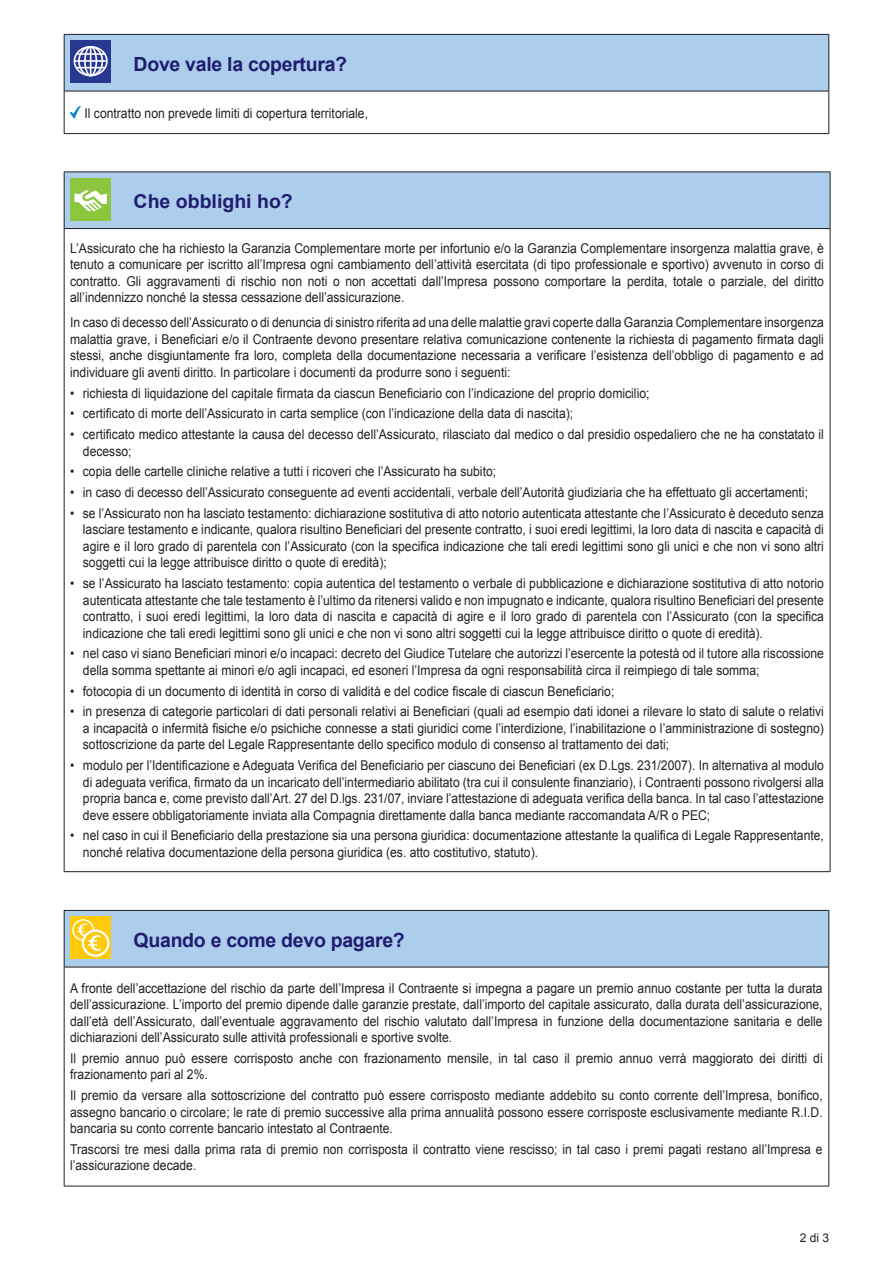
<style>
.page{position:relative;width:893px;height:1263px;background:#fff}
.page>*{position:absolute;margin:0;border:0;box-sizing:border-box;transform-origin:0 0}
.t1{font:700 19.5px "Arial";letter-spacing:-.015em;color:#201c70}
.t2{font:700 19.05px "Arial";color:#201c70}
.t3{font:13.5px/16.5px "Arial";color:#231f20;text-align:justify;scale:.9 1}
.t4{font:12px "Arial";color:#231f20}
</style>
<div class="page">
<div style="left:64px;top:172px;width:766px;height:57px;background:#accdeb"></div>
<hr style="left:64px;top:229px;width:1px;height:642px;background:#231f20">
<hr style="left:830px;top:229px;width:1px;height:642px;background:#231f20">
<hr style="left:64px;top:871px;width:766px;height:1px;background:#231f20">
<hr style="left:64px;top:171px;width:766px;height:1px;background:#231f20">
<hr style="left:64px;top:172px;width:1px;height:56px;background:#231f20">
<hr style="left:830px;top:172px;width:1px;height:56px;background:#231f20">
<hr style="left:64px;top:228px;width:766px;height:1px;background:#231f20">
<div style="left:70px;top:178px;width:41px;height:42px;background:#8bc63e"></div>
<svg style="left:74px;top:190px;width:33px;height:22px"></svg>
<div style="left:64px;top:34px;width:765px;height:57px;background:#accdeb"></div>
<hr style="left:64px;top:91px;width:1px;height:42px;background:#231f20">
<hr style="left:828px;top:91px;width:1px;height:42px;background:#231f20">
<hr style="left:64px;top:133px;width:765px;height:1px;background:#231f20">
<hr style="left:64px;top:34px;width:765px;height:1px;background:#231f20">
<hr style="left:64px;top:35px;width:1px;height:56px;background:#231f20">
<hr style="left:828px;top:35px;width:1px;height:56px;background:#231f20">
<hr style="left:64px;top:91px;width:765px;height:1px;background:#231f20">
<div style="left:70px;top:40px;width:41px;height:43px;background:#283890"></div>
<div style="left:74px;top:46px;width:34px;height:30px;border:2px solid #fff;border-radius:50%"></div>
<div style="left:78px;top:46px;width:25px;height:30px;border:2px solid #fff;border-radius:50%"></div>
<div style="left:84px;top:46px;width:13px;height:30px;border:2px solid #fff;border-radius:50%"></div>
<svg style="left:77px;top:47px;width:28px;height:29px"></svg>
<hr style="left:74px;top:60px;width:33px;height:2px;background:#fff">
<svg style="left:70px;top:106px;width:11px;height:12px"></svg>
<div style="left:64px;top:910px;width:765px;height:57px;background:#accdeb"></div>
<hr style="left:64px;top:967px;width:1px;height:219px;background:#231f20">
<hr style="left:828px;top:967px;width:1px;height:219px;background:#231f20">
<hr style="left:64px;top:1186px;width:765px;height:1px;background:#231f20">
<hr style="left:64px;top:910px;width:765px;height:1px;background:#231f20">
<hr style="left:64px;top:911px;width:1px;height:56px;background:#231f20">
<hr style="left:828px;top:911px;width:1px;height:56px;background:#231f20">
<hr style="left:64px;top:967px;width:765px;height:1px;background:#231f20">
<svg style="left:70px;top:916px;width:41px;height:43px"></svg>
<div style="left:72px;top:919px;width:22px;height:22px;border:2px solid #fff;border-radius:50%"></div>
<svg style="left:83px;top:931px;width:25px;height:25px"></svg>
<div style="left:82px;top:929px;width:27px;height:28px;border:2px solid #fff;border-radius:50%"></div>
<svg style="left:76px;top:922px;width:26px;height:30px"></svg>
<h1 class="t1" style="left:134px;top:51px;width:215px">Dove vale la copertura?</h1>
<p class="t3" style="left:84px;top:105px;width:317px">Il contratto non prevede limiti di copertura territoriale,</p>
<h2 class="t2" style="left:134px;top:189px;width:161px">Che obblighi ho?</h2>
<p class="t3" style="left:70px;top:240px;width:839px">L’Assicurato che ha richiesto la Garanzia Complementare morte per infortunio e/o la Garanzia Complementare insorgenza malattia grave, è tenuto a comunicare per iscritto all’Impresa ogni cambiamento dell’attività esercitata (di tipo professionale e sportivo) avvenuto in corso di contratto. Gli aggravamenti di rischio non noti o non accettati dall’Impresa possono comportare la perdita, totale o parziale, del diritto all’indennizzo nonché la stessa cessazione dell’assicurazione.</p>
<p class="t3" style="left:70px;top:315px;width:839px">In caso di decesso dell’Assicurato o di denuncia di sinistro riferita ad una delle malattie gravi coperte dalla Garanzia Complementare insorgenza malattia grave, i Beneficiari e/o il Contraente devono presentare relativa comunicazione contenente la richiesta di pagamento firmata dagli stessi, anche disgiuntamente fra loro, completa della documentazione necessaria a verificare l’esistenza dell’obbligo di pagamento e ad individuare gli aventi diritto. In particolare i documenti da produrre sono i seguenti:</p>
<p class="t3" style="left:70px;top:385px;width:645px">• richiesta di liquidazione del capitale firmata da ciascun Beneficiario con l’indicazione del proprio domicilio;</p>
<p class="t3" style="left:70px;top:406px;width:560px">• certificato di morte dell’Assicurato in carta semplice (con l’indicazione della data di nascita);</p>
<p class="t3" style="left:83px;top:426px;width:825px;text-indent:-13px">• certificato medico attestante la causa del decesso dell’Assicurato, rilasciato dal medico o dal presidio ospedaliero che ne ha constatato il decesso;</p>
<p class="t3" style="left:70px;top:464px;width:475px">• copia delle cartelle cliniche relative a tutti i ricoveri che l’Assicurato ha subito;</p>
<p class="t3" style="left:70px;top:484px;width:821px">• in caso di decesso dell’Assicurato conseguente ad eventi accidentali, verbale dell’Autorità giudiziaria che ha effettuato gli accertamenti;</p>
<p class="t3" style="left:83px;top:505px;width:825px;text-indent:-13px">• se l’Assicurato non ha lasciato testamento: dichiarazione sostitutiva di atto notorio autenticata attestante che l’Assicurato è deceduto senza lasciare testamento e indicante, qualora risultino Beneficiari del presente contratto, i suoi eredi legittimi, la loro data di nascita e capacità di agire e il loro grado di parentela con l’Assicurato (con la specifica indicazione che tali eredi legittimi sono gli unici e che non vi sono altri soggetti cui la legge attribuisce diritto o quote di eredità);</p>
<p class="t3" style="left:83px;top:575px;width:825px;text-indent:-13px">• se l’Assicurato ha lasciato testamento: copia autentica del testamento o verbale di pubblicazione e dichiarazione sostitutiva di atto notorio autenticata attestante che tale testamento è l’ultimo da ritenersi valido e non impugnato e indicante, qualora risultino Beneficiari del presente contratto, i suoi eredi legittimi, la loro data di nascita e capacità di agire e il loro grado di parentela con l’Assicurato (con la specifica indicazione che tali eredi legittimi sono gli unici e che non vi sono altri soggetti cui la legge attribuisce diritto o quote di eredità).</p>
<p class="t3" style="left:83px;top:646px;width:825px;text-indent:-13px">• nel caso vi siano Beneficiari minori e/o incapaci: decreto del Giudice Tutelare che autorizzi l’esercente la potestà od il tutore alla riscossione della somma spettante ai minori e/o agli incapaci, ed esoneri l’Impresa da ogni responsabilità circa il reimpiego di tale somma;</p>
<p class="t3" style="left:70px;top:683px;width:606px">• fotocopia di un documento di identità in corso di validità e del codice fiscale di ciascun Beneficiario;</p>
<p class="t3" style="left:83px;top:704px;width:825px;text-indent:-13px">• in presenza di categorie particolari di dati personali relativi ai Beneficiari (quali ad esempio dati idonei a rilevare lo stato di salute o relativi a incapacità o infermità fisiche e/o psichiche connesse a stati giuridici come l’interdizione, l’inabilitazione o l’amministrazione di sostegno) sottoscrizione da parte del Legale Rappresentante dello specifico modulo di consenso al trattamento dei dati;</p>
<p class="t3" style="left:83px;top:757px;width:825px;text-indent:-13px">• modulo per l’Identificazione e Adeguata Verifica del Beneficiario per ciascuno dei Beneficiari (ex D.Lgs. 231/2007). In alternativa al modulo di adeguata verifica, firmato da un incaricato dell’intermediario abilitato (tra cui il consulente finanziario), i Contraenti possono rivolgersi alla propria banca e, come previsto dall’Art. 27 del D.lgs. 231/07, inviare l’attestazione di adeguata verifica della banca. In tal caso l’attestazione deve essere obbligatoriamente inviata alla Compagnia direttamente dalla banca mediante raccomandata A/R o PEC;</p>
<p class="t3" style="left:83px;top:828px;width:825px;text-indent:-13px">• nel caso in cui il Beneficiario della prestazione sia una persona giuridica: documentazione attestante la qualifica di Legale Rappresentante, nonché relativa documentazione della persona giuridica (es. atto costitutivo, statuto).</p>
<h1 class="t1" style="left:134px;top:927px;width:273px">Quando e come devo pagare?</h1>
<p class="t3" style="left:70px;top:980px;width:838px">A fronte dell’accettazione del rischio da parte dell’Impresa il Contraente si impegna a pagare un premio annuo costante per tutta la durata dell’assicurazione. L’importo del premio dipende dalle garanzie prestate, dall’importo del capitale assicurato, dalla durata dell’assicurazione, dall’età dell’Assicurato, dall’eventuale aggravamento del rischio valutato dall’Impresa in funzione della documentazione sanitaria e delle dichiarazioni dell’Assicurato sulle attività professionali e sportive svolte.</p>
<p class="t3" style="left:70px;top:1050px;width:838px">Il premio annuo può essere corrisposto anche con frazionamento mensile, in tal caso il premio annuo verrà maggiorato dei diritti di frazionamento pari al 2%.</p>
<p class="t3" style="left:70px;top:1087px;width:838px">Il premio da versare alla sottoscrizione del contratto può essere corrisposto mediante addebito su conto corrente dell’Impresa, bonifico, assegno bancario o circolare; le rate di premio successive alla prima annualità possono essere corrisposte esclusivamente mediante R.I.D. bancaria su conto corrente bancario intestato al Contraente.</p>
<p class="t3" style="left:70px;top:1141px;width:838px">Trascorsi tre mesi dalla prima rata di premio non corrisposta il contratto viene rescisso; in tal caso i premi pagati restano all’Impresa e l’assicurazione decade.</p>
<p class="t4" style="left:800px;top:1230px;width:31px">2 di 3</p>
</div>
